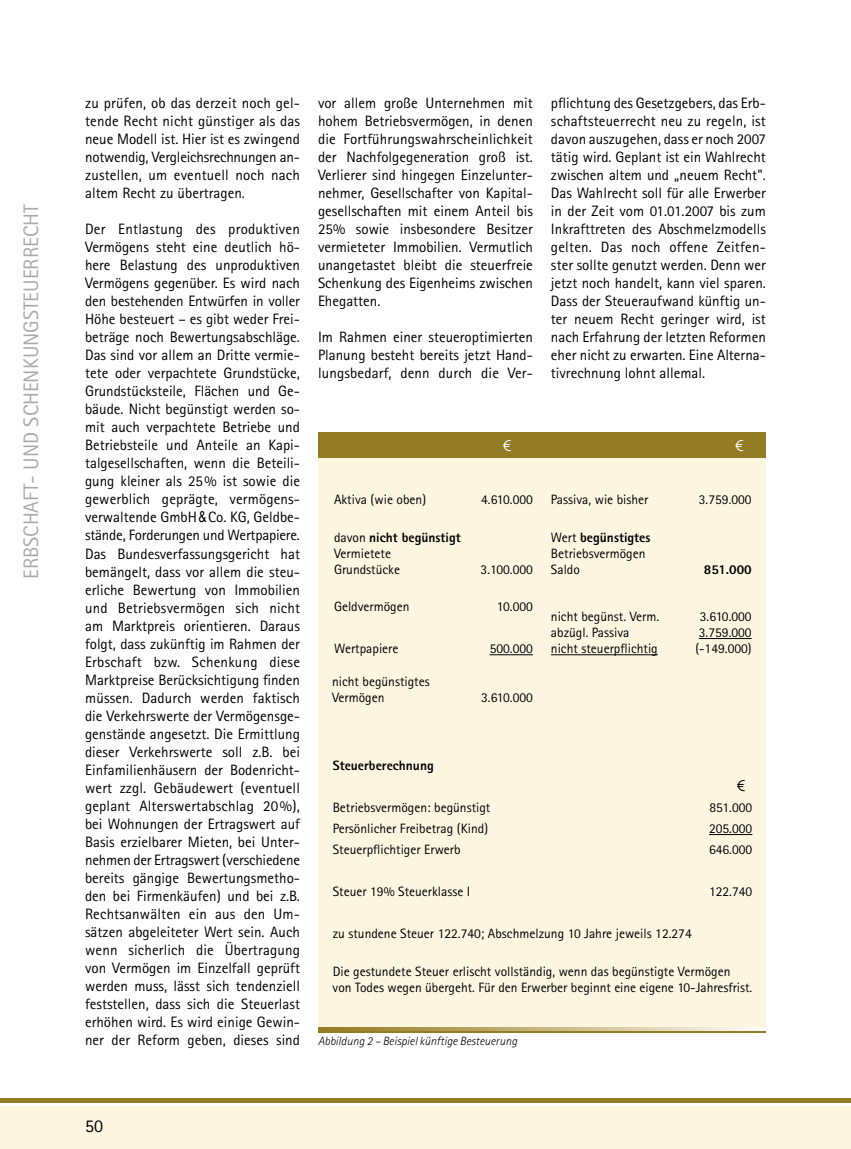
<style>
.page{position:relative;width:851px;height:1149px;background:#fff}
.page>*{position:absolute;margin:0;border:0;box-sizing:border-box;transform-origin:0 0}
.t1{font:21px "Rotis Sans Serif";color:#aaa}
.t2{font:18px "Rotis Sans Serif";color:#000}
.t3{font:15px/18px "Rotis Sans Serif";color:#000;text-align:justify}
.t4{font:15px "Century Gothic";color:#fff}
.t5{font:15px "Century Gothic";color:#000}
.t6{font:13.5px "Rotis Sans Serif";color:#000}
.t7{font:800 13.5px "Rotis Sans Serif";color:#000}
.t8{font:italic 300 12px "Rotis Sans Serif";color:#000}
.s1{font-family:"Arial Narrow"}
.s2{font-weight:400}
</style>
<div class="page">
<hr style="left:0;top:1098px;width:850px;height:3px;background:#937c24">
<div style="left:0;top:1106px;width:850px;height:42px;background:#fcf6e1"></div>
<hr style="left:318px;top:1030px;width:447px;height:2px;background:#937c24">
<svg style="left:318px;top:1026px;width:447px;height:4px;background:#d4c79b"></svg>
<div style="left:318px;top:432px;width:447px;height:26px;background:#937c24"></div>
<div style="left:318px;top:458px;width:447px;height:568px;background:#fcf6e1"></div>
<hr style="left:698px;top:638px;width:53px;height:1px;background:#000">
<hr style="left:551px;top:654px;width:106px;height:1px;background:#000">
<hr style="left:489px;top:654px;width:44px;height:1px;background:#000">
<hr style="left:709px;top:834px;width:43px;height:1px;background:#000">
<p class="t1" style="left:19px;top:579px;width:376px;rotate:-90deg">ERBSCHAFT- UND SCHENKUNGSTEUERRECHT</p>
<p class="t3" style="left:85px;top:94px;width:216px">zu prüfen, ob das derzeit noch gel&shy;tende Recht nicht günstiger als das neue Modell ist. Hier ist es zwingend</p>
<p class="t3" style="left:85px;top:148px;width:216px">notwendig, Vergleichsrechnungen an-</p>
<p class="t3" style="left:85px;top:166px;width:216px">zustellen, um eventuell noch nach altem Recht zu übertragen.</p>
<p class="t3" style="left:85px;top:220px;width:216px">Der Entlastung des produktiven Vermögens steht eine deutlich hö&shy;here Belastung des unproduktiven Vermögens gegenüber. Es wird nach den bestehenden Entwürfen in voller Höhe besteuert – es gibt weder Frei&shy;beträge noch Bewertungsabschläge.<br>Das sind vor allem an Dritte vermie&shy;tete oder verpachtete Grundstücke, Grundstücksteile, Flächen und Ge&shy;bäude. Nicht begünstigt werden so&shy;mit auch verpachtete Betriebe und Betriebsteile und Anteile an Kapi&shy;talgesellschaften, wenn die Beteili&shy;gung kleiner als 25% ist sowie die gewerblich geprägte, vermögens&shy;verwaltende GmbH<span class="s1">&amp;</span>Co. KG, Geldbe&shy;stände, Forderungen und Wertpapiere.<br>Das Bundesverfassungsgericht hat bemängelt, dass vor allem die steu&shy;erliche Bewertung von Immobilien und Betriebsvermögen sich nicht am Marktpreis orientieren. Daraus folgt, dass zukünftig im Rahmen der Erbschaft bzw. Schenkung diese Marktpreise Berücksichtigung finden müssen. Dadurch werden faktisch die Verkehrswerte der Vermögensge&shy;genstände angesetzt. Die Ermittlung dieser Verkehrswerte soll z.B. bei Einfamilienhäusern der Bodenricht&shy;wert zzgl. Gebäudewert (eventuell geplant Alterswertabschlag 20%), bei Wohnungen der Ertragswert auf Basis erzielbarer Mieten, bei Unter&shy;nehmen der Ertragswert (verschiedene bereits gängige Bewertungsmetho&shy;den bei Firmenkäufen) und bei z.B.<br>Rechtsanwälten ein aus den Um&shy;sätzen abgeleiteter Wert sein. Auch wenn sicherlich die Übertragung von Vermögen im Einzelfall geprüft werden muss, lässt sich tendenziell feststellen, dass sich die Steuerlast erhöhen wird. Es wird einige Gewin&shy;ner der Reform geben, dieses sind</p>
<p class="t3" style="left:318px;top:94px;width:216px">vor allem große Unternehmen mit hohem Betriebsvermögen, in denen die Fortführungswahrscheinlichkeit der Nachfolgegeneration groß ist.<br>Verlierer sind hingegen Einzelunter&shy;nehmer, Gesellschafter von Kapital&shy;gesellschaften mit einem Anteil bis 25% sowie insbesondere Besitzer vermieteter Immobilien. Vermutlich unangetastet bleibt die steuerfreie Schenkung des Eigenheims zwischen Ehegatten.</p>
<p class="t3" style="left:318px;top:328px;width:216px">Im Rahmen einer steueroptimierten Planung besteht bereits jetzt Hand&shy;lungsbedarf, denn durch die Ver-</p>
<p class="t3" style="left:551px;top:94px;width:216px">pflichtung des Gesetzgebers, das Erb&shy;schaftsteuerrecht neu zu regeln, ist davon auszugehen, dass er noch 2007 tätig wird. Geplant ist ein Wahlrecht zwischen altem und „neuem Recht".<br>Das Wahlrecht soll für alle Erwerber in der Zeit vom 01.01.2007 bis zum Inkrafttreten des Abschmelzmodells gelten. Das noch offene Zeitfen&shy;ster sollte genutzt werden. Denn wer jetzt noch handelt, kann viel sparen.<br>Dass der Steueraufwand künftig un&shy;ter neuem Recht geringer wird, ist nach Erfahrung der letzten Reformen eher nicht zu erwarten. Eine Alterna&shy;tivrechnung lohnt allemal.</p>
<p class="t4" style="left:503px;top:435px;width:10px">€</p>
<p class="t6" style="left:334px;top:492px;width:94px">Aktiva (wie oben)</p>
<p class="t6" style="left:481px;top:492px;width:53px">4.610.000</p>
<p class="t7" style="left:334px;top:528px;width:128px"><span class="s2">davon</span> nicht begünstigt</p>
<p class="t6" style="left:334px;top:545px;width:58px">Vermietete</p>
<p class="t6" style="left:334px;top:561px;width:67px">Grundstücke</p>
<p class="t6" style="left:480px;top:561px;width:54px">3.100.000</p>
<p class="t6" style="left:334px;top:598px;width:77px">Geldvermögen</p>
<p class="t6" style="left:497px;top:598px;width:38px">10.000</p>
<p class="t6" style="left:334px;top:640px;width:66px">Wertpapiere</p>
<p class="t6" style="left:489px;top:640px;width:45px">500.000</p>
<p class="t6" style="left:332px;top:673px;width:99px">nicht begünstigtes</p>
<p class="t6" style="left:332px;top:689px;width:54px">Vermögen</p>
<p class="t6" style="left:481px;top:689px;width:53px">3.610.000</p>
<p class="t4" style="left:735px;top:435px;width:10px">€</p>
<p class="t6" style="left:551px;top:492px;width:99px">Passiva, wie bisher</p>
<p class="t6" style="left:698px;top:492px;width:54px">3.759.000</p>
<p class="t7" style="left:551px;top:528px;width:101px"><span class="s2">Wert</span> begünstigtes</p>
<p class="t6" style="left:551px;top:545px;width:96px">Betriebsvermögen</p>
<p class="t6" style="left:551px;top:561px;width:30px">Saldo</p>
<p class="t7" style="left:703px;top:561px;width:49px">851.000</p>
<p class="t6" style="left:551px;top:608px;width:110px">nicht begünst. Verm.</p>
<p class="t6" style="left:699px;top:608px;width:53px">3.610.000</p>
<p class="t6" style="left:551px;top:624px;width:80px">abzügl. Passiva</p>
<p class="t6" style="left:698px;top:624px;width:54px">3.759.000</p>
<p class="t6" style="left:551px;top:640px;width:108px">nicht steuerpflichtig</p>
<p class="t6" style="left:695px;top:640px;width:58px">(-149.000)</p>
<p class="t7" style="left:332px;top:756px;width:103px">Steuerberechnung</p>
<p class="t5" style="left:736px;top:775px;width:10px">€</p>
<p class="t6" style="left:332px;top:799px;width:159px">Betriebsvermögen: begünstigt</p>
<p class="t6" style="left:709px;top:799px;width:44px">851.000</p>
<p class="t6" style="left:332px;top:820px;width:157px">Persönlicher Freibetrag (Kind)</p>
<p class="t6" style="left:709px;top:820px;width:45px">205.000</p>
<p class="t6" style="left:332px;top:841px;width:129px">Steuerpflichtiger Erwerb</p>
<p class="t6" style="left:709px;top:841px;width:45px">646.000</p>
<p class="t6" style="left:332px;top:883px;width:139px">Steuer 19% Steuerklasse I</p>
<p class="t6" style="left:709px;top:883px;width:45px">122.740</p>
<p class="t6" style="left:332px;top:925px;width:360px">zu stundene Steuer 122.740; Abschmelzung 10 Jahre jeweils 12.274</p>
<p class="t6" style="left:332px;top:962px;width:399px">Die gestundete Steuer erlischt vollständig, wenn das begünstigte Vermögen</p>
<p class="t6" style="left:332px;top:978px;width:421px">von Todes wegen übergeht. Für den Erwerber beginnt eine eigene 10-Jahresfrist.</p>
<p class="t8" style="left:318px;top:1033px;width:201px">Abbildung 2 – Beispiel künftige Besteuerung</p>
<p class="t2" style="left:85px;top:1114px;width:19px">50</p>
</div>
